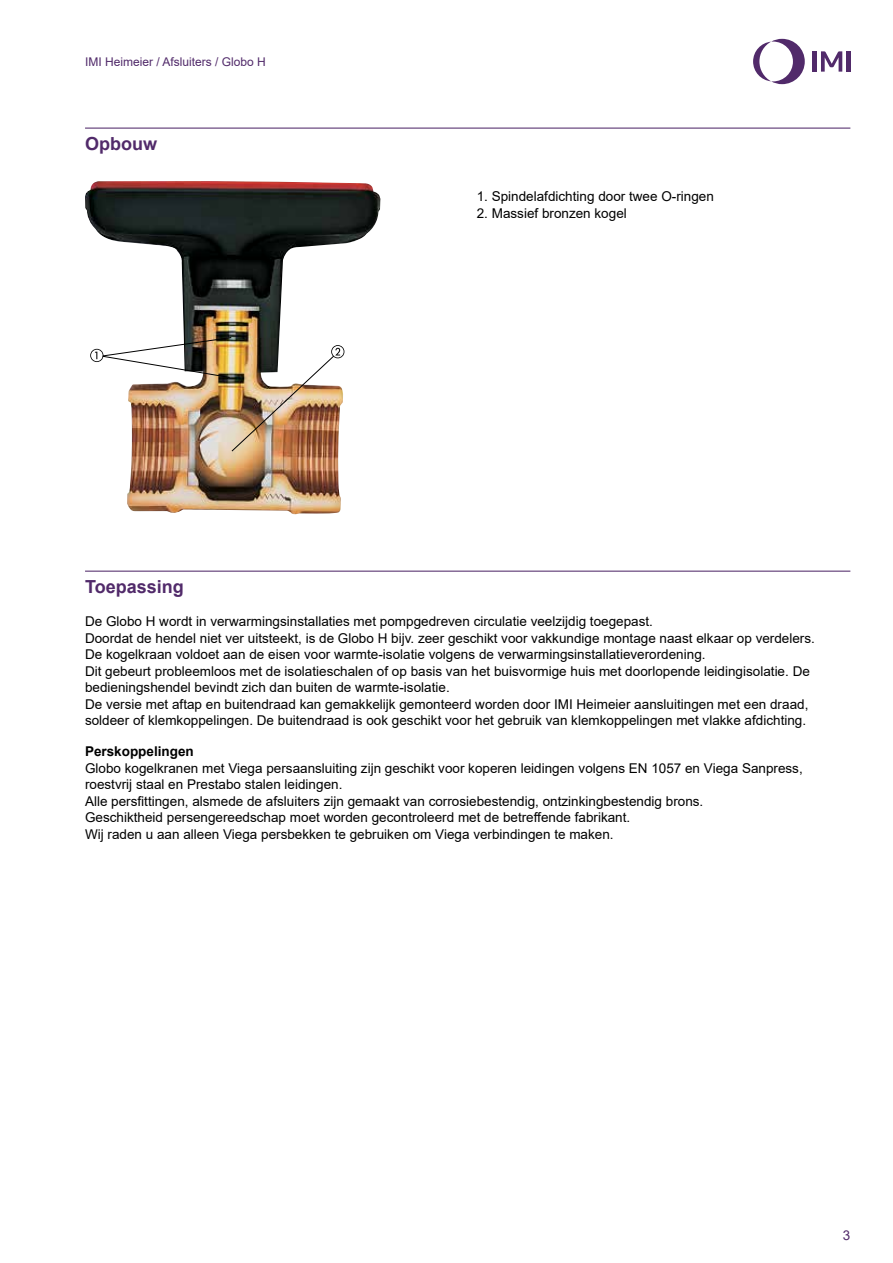
<style>
.page{position:relative;width:893px;height:1263px;background:#fff}
.page>*{position:absolute;margin:0;border:0;box-sizing:border-box;transform-origin:0 0}
.t1{font:700 18px "Arial";color:#512a6a}
.t2{font:13.5px/16.5px "Arial";color:#000}
.t3{font:700 13.5px "Arial";color:#000}
.t4{font:13.5px "Arial";color:#512a6a}
.t5{font:12px "Arial";color:#512a6a}
</style>
<div class="page">
<svg style="left:753px;top:39px;width:52px;height:45px"></svg>
<hr style="left:813px;top:51px;width:4px;height:21px;background:#512a6a">
<hr style="left:846px;top:51px;width:4px;height:21px;background:#512a6a">
<svg style="left:821px;top:51px;width:21px;height:21px"></svg>
<hr style="left:85px;top:128px;width:765px;height:1px;background:#512a6a">
<hr style="left:85px;top:571px;width:765px;height:1px;background:#512a6a">
<img style="left:85px;top:181px;width:296px;height:333px">
<img style="left:90px;top:337px;width:254px;height:115px">
<p class="t5" style="left:85px;top:54px;width:182px">IMI Heimeier / Afsluiters / Globo H</p>
<h1 class="t1" style="left:85px;top:131px;width:73px">Opbouw</h1>
<p class="t2" style="left:477px;top:188px;width:239px">1. Spindelafdichting door twee O-ringen</p>
<p class="t2" style="left:477px;top:205px;width:152px">2. Massief bronzen kogel</p>
<h1 class="t1" style="left:85px;top:574px;width:100px">Toepassing</h1>
<p class="t2" style="left:85px;top:613px;width:731px">De Globo H wordt in verwarmingsinstallaties met pompgedreven circulatie veelzijdig toegepast.<br>Doordat de hendel niet ver uitsteekt, is de Globo H bijv. zeer geschikt voor vakkundige montage naast elkaar op verdelers.<br>De kogelkraan voldoet aan de eisen voor warmte-isolatie volgens de verwarmingsinstallatieverordening.<br>Dit gebeurt probleemloos met de isolatieschalen of op basis van het buisvormige huis met doorlopende leidingisolatie. De bedieningshendel bevindt zich dan buiten de warmte-isolatie.<br>De versie met aftap en buitendraad kan gemakkelijk gemonteerd worden door IMI Heimeier aansluitingen met een draad, soldeer of klemkoppelingen. De buitendraad is ook geschikt voor het gebruik van klemkoppelingen met vlakke afdichting.</p>
<p class="t3" style="left:85px;top:742px;width:110px">Perskoppelingen</p>
<p class="t2" style="left:85px;top:760px;width:719px">Globo kogelkranen met Viega persaansluiting zijn geschikt voor koperen leidingen volgens EN 1057 en Viega Sanpress, roestvrij staal en Prestabo stalen leidingen.<br>Alle persfittingen, alsmede de afsluiters zijn gemaakt van corrosiebestendig, ontzinkingbestendig brons.<br>Geschiktheid persengereedschap moet worden gecontroleerd met de betreffende fabrikant.<br>Wij raden u aan alleen Viega persbekken te gebruiken om Viega verbindingen te maken.</p>
<p class="t4" style="left:843px;top:1225px;width:9px">3</p>
</div>
